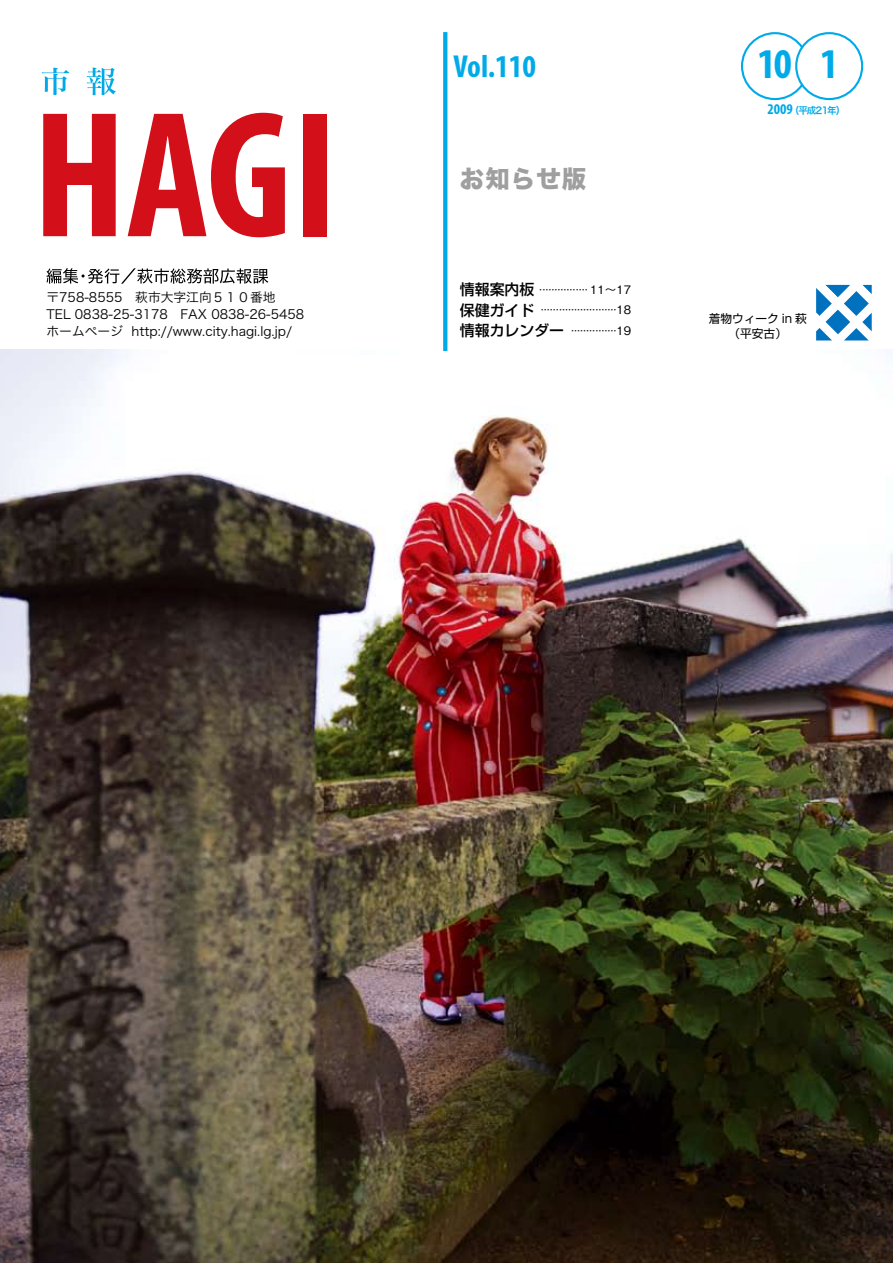
<style>
.page{position:relative;width:893px;height:1263px;background:#fff}
.page>*{position:absolute;margin:0;border:0;box-sizing:border-box;transform-origin:0 0}
.t1{font:700 condensed 42.45px "Myriad Pro";color:#00aae8}
.t2{font:700 condensed 31.95px "Myriad Pro";color:#00aae8}
.t3{font:24.45px "Hira Kaku Std W8";letter-spacing:.045em;color:#9f9fa0}
.t4{font:500 14.85px/20.2px "Shin Go Pro";color:#000}
.t5{font:700 condensed 14.85px "Myriad Pro";color:#00aae8}
.t6{font:12.75px "Hira Kaku Pro W3 90 pv RKSJ H";color:#000}
.t7{font:500 11.7px/20.2px "Gothic BBB Pro";color:#000;text-align:right}
.t8{font:11.7px/14.9px "Shin Go Pro";color:#000;text-align:center}
.t9{font:9.6px "Hira Kaku Pro W6";letter-spacing:-.105em;color:#00aae8}
</style>
<div class="page">
<img style="left:0;top:349px;width:893px;height:914px">
<svg style="left:43px;top:114px;width:73px;height:122px"></svg>
<svg style="left:128px;top:113px;width:157px;height:124px"></svg>
<div style="left:303px;top:114px;width:23px;height:122px;background:#d30f1a"></div>
<svg style="left:47px;top:268px;width:221px;height:16px"></svg>
<svg style="left:42px;top:68px;width:27px;height:27px"></svg>
<svg style="left:87px;top:67px;width:29px;height:28px"></svg>
<svg style="left:443px;top:32px;width:4px;height:319px"></svg>
<div style="left:741px;top:32px;width:68px;height:68px;border:2px solid #00aae8;border-radius:50%"></div>
<div style="left:796px;top:33px;width:66px;height:66px;background:#fff;border-radius:50%"></div>
<div style="left:795px;top:32px;width:68px;height:68px;border:2px solid #00aae8;border-radius:50%"></div>
<svg style="left:816px;top:285px;width:56px;height:55px"></svg>
<p class="t6" style="left:47px;top:286px;width:231px">〒758-8555　萩市大字江向５１０番地</p>
<p class="t6" style="left:47px;top:303px;width:259px">TEL 0838-25-3178　FAX 0838-26-5458</p>
<p class="t6" style="left:132px;top:320px;width:162px">http://www.city.hagi l g. j p. /</p>
<p class="t6" style="left:47px;top:320px;width:78px">ホームページ</p>
<h2 class="t2" style="left:454px;top:46px;width:84px">Vol.110</h2>
<h3 class="t3" style="left:460px;top:165px;width:128px">お知らせ版</h3>
<p class="t4" style="left:460px;top:278px;width:106px">情報案内板<br>保健ガイド<br>情報カレンダー</p>
<p class="t7" style="left:539px;top:278px;width:93px">················ 1 1 〜 1 7<br>························· 1 8<br>··············· 1 9</p>
<h1 class="t1" style="left:758px;top:37px;width:36px">10</h1>
<h1 class="t1" style="left:820px;top:37px;width:20px">1</h1>
<p class="t5" style="left:768px;top:100px;width:27px">2009</p>
<p class="t9" style="left:790px;top:101px;width:57px">（平成21年(</p>
<p class="t8" style="left:709px;top:310px;width:100px">着物ウィーク in 萩（平安古(</p>
</div>
